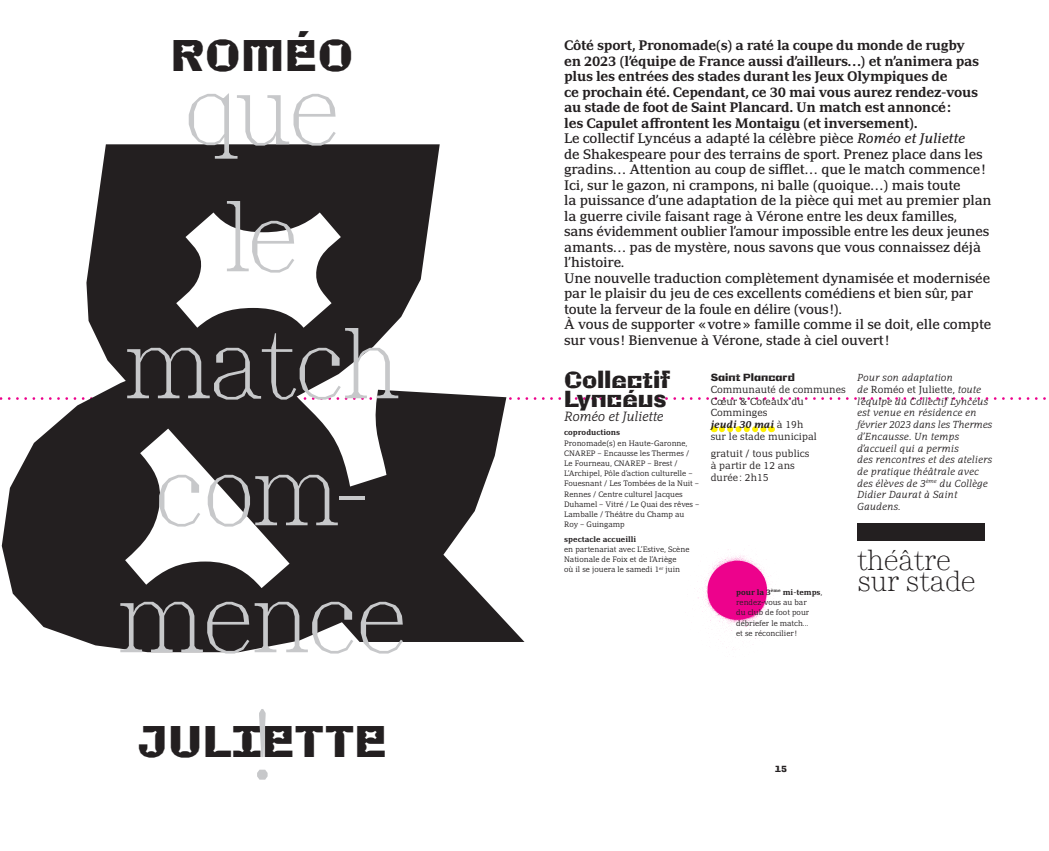
<style>
.page{position:relative;width:1049px;height:851px;background:#fff}
.page>*{position:absolute;margin:0;border:0;box-sizing:border-box;transform-origin:0 0}
.t1{font:300 90px/126.9px "Minotaur";letter-spacing:-.035em;color:#c7c8ca;text-align:center}
.t2{font:700 42.4px "Minotaur Beef";letter-spacing:.025em;color:#231f20}
.t3{font:300 26px/21.5px "Minotaur";letter-spacing:-.01em;color:#231f20}
.t4{font:700 22.2px/18.5px "Minotaur Beef";letter-spacing:-.01em;color:#231f20}
.t5{font:500 13.4px/15.5px "PF Adamant Pro";letter-spacing:-.01em;color:#231f20}
.t6{font:italic 300 13px "PF Adamant Pro";letter-spacing:-.015em;color:#231f20}
.t7{font:italic 300 9.9px/11.7px "PF Adamant Pro";letter-spacing:.005em;color:#231f20}
.t8{font:300 9.9px/11.7px "PF Adamant Pro";letter-spacing:.005em;color:#231f20}
.t9{font:700 9.9px "Minotaur Beef";letter-spacing:.005em;color:#231f20}
.t10{font:700 8.5px "Minotaur Beef";color:#231f20}
.t11{font:300 7.6px/10.2px "PF Adamant Pro";color:#231f20}
.t12{font:700 7.6px "PF Adamant Pro";color:#231f20}
.s1{font-weight:700}
.s2{font-style:italic}
.s3{font-weight:700;font-style:italic}
.s4{font-style:normal}
</style>
<div class="page">
<img style="left:694px;top:549px;width:80px;height:99px">
<svg style="left:0;top:397px;width:1046px;height:3px"></svg>
<svg style="left:722px;top:426px;width:50px;height:6px"></svg>
<div style="left:857px;top:523px;width:128px;height:17px;background:#231f20"></div>
<svg style="left:2px;top:144px;width:522px;height:508px;fill:#231f20"></svg>
<h2 class="t2" style="left:171px;top:23px;width:184px">ROMÉO</h2>
<h1 class="t1" style="left:117px;top:40px;width:293px">que<br>le match com&shy;mence !</h1>
<h2 class="t2" style="left:139px;top:709px;width:250px">JULIETTE</h2>
<p class="t5" style="left:564px;top:37px;width:429px"><span class="s1">Côté sport, Pronomade(s) a raté la coupe du monde de rugby<br>en 2023 (l’équipe de France aussi d’ailleurs…) et n’animera pas plus les entrées des stades durant les Jeux Olympiques de<br>ce prochain été. Cependant, ce 30 mai vous aurez rendez-vous au stade de foot de Saint Plancard. Un match est annoncé:<br>les Capulet affrontent les Montaigu (et inversement).<br></span>Le collectif Lyncéus a adapté la célèbre pièce <span class="s2">Roméo et Juliette<br></span>de Shakespeare pour des terrains de sport. Prenez place dans les gradins… Attention au coup de sifflet… que le match commence!<br>Ici, sur le gazon, ni crampons, ni balle (quoique…) mais toute<br>la puissance d’une adaptation de la pièce qui met au premier plan la guerre civile faisant rage à Vérone entre les deux familles,<br>sans évidemment oublier l’amour impossible entre les deux jeunes amants… pas de mystère, nous savons que vous connaissez déjà l’histoire.<br>Une nouvelle traduction complètement dynamisée et modernisée par le plaisir du jeu de ces excellents comédiens et bien sûr, par toute la ferveur de la foule en délire (vous!).<br>À vous de supporter «votre» famille comme il se doit, elle compte sur vous! Bienvenue à Vérone, stade à ciel ouvert!</p>
<h3 class="t4" style="left:564px;top:369px;width:108px">Collectif<br>Lyncéus</h3>
<p class="t6" style="left:564px;top:409px;width:101px">Roméo et Juliette</p>
<p class="t12" style="left:564px;top:428px;width:58px">coproductions</p>
<p class="t11" style="left:564px;top:438px;width:137px">Pronomade(s) en Haute-Garonne,<br>CNAREP – Encausse les Thermes /<br>Le Fourneau, CNAREP – Brest /<br>L’Archipel, Pôle d’action culturelle –<br>Fouesnant / Les Tombées de la Nuit –<br>Rennes / Centre culturel Jacques<br>Duhamel – Vitré / Le Quai des rêves –<br>Lamballe / Théâtre du Champ au<br>Roy – Guingamp</p>
<p class="t12" style="left:564px;top:534px;width:74px">spectacle accueilli</p>
<p class="t11" style="left:564px;top:544px;width:127px">en partenariat avec L’Estive, Scène<br>Nationale de Foix et de l’Ariège<br>où il se jouera le samedi 1<sup>er</sup> juin</p>
<p class="t9" style="left:711px;top:370px;width:86px">Saint Plancard</p>
<p class="t8" style="left:711px;top:383px;width:137px">Communauté de communes<br>Cœur &amp; Coteaux du<br>Comminges<br><span class="s3">jeudi 30 mai</span> à 19h<br>sur le stade municipal</p>
<p class="t8" style="left:711px;top:448px;width:100px">gratuit / tous publics à partir de 12 ans durée: 2h15</p>
<p class="t11" style="left:736px;top:587px;width:88px"><span class="s1">pour la 3</span><sup>ème</sup> <span class="s1">mi-temps</span>, rendez-vous au bar<br>du club de foot pour débriefer le match...<br>et se réconcilier !</p>
<p class="t7" style="left:857px;top:372px;width:137px">Pour son adaptation<br>de <span class="s4">Roméo et Juliette,</span> toute l’équipe du Collectif Lyncéus est venue en résidence en février 2023 dans les Thermes d’Encausse. Un temps d’accueil qui a permis<br>des rencontres et des ateliers de pratique théâtrale avec des élèves de 3<sup>ème</sup> du Collège<br>Didier Daurat à Saint<br>Gaudens.</p>
<h3 class="t3" style="left:857px;top:547px;width:120px">théâtre sur stade</h3>
<p class="t10" style="left:775px;top:762px;width:13px">15</p>
</div>
